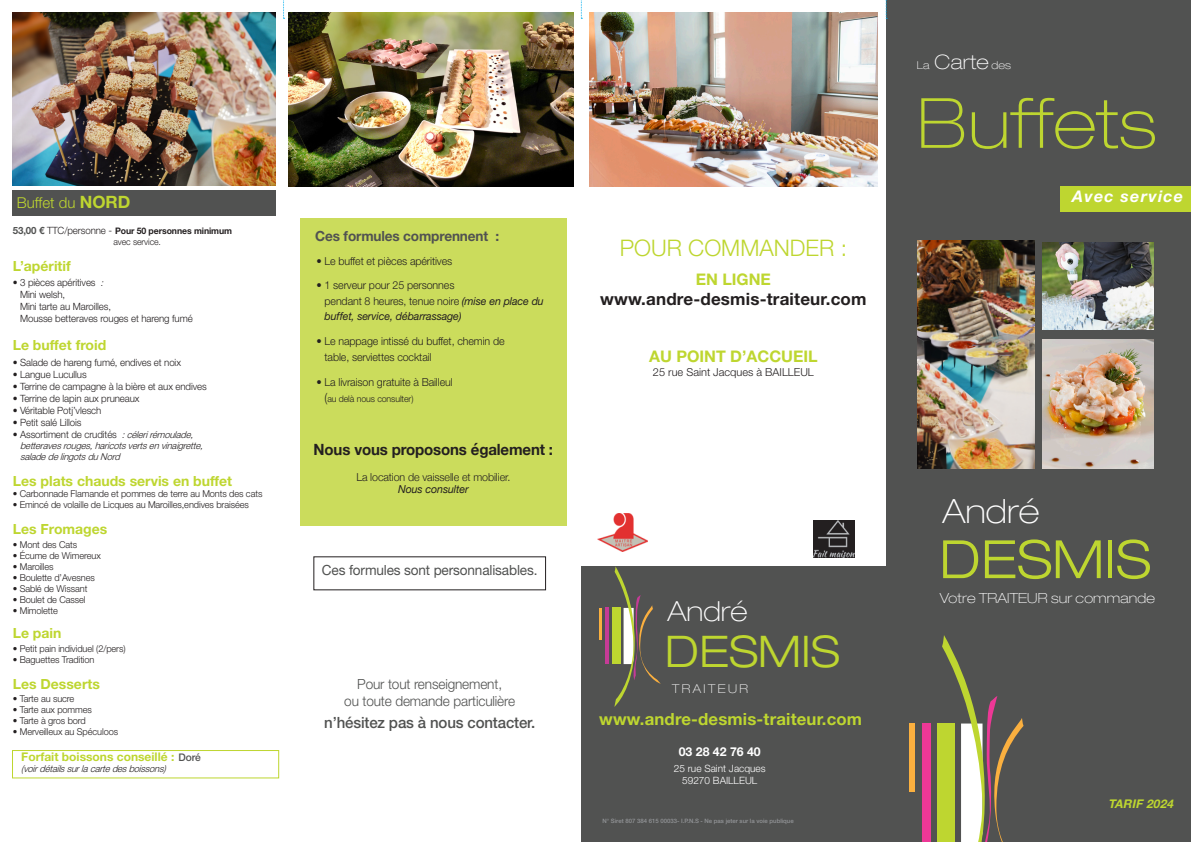
<style>
.page{position:relative;width:1191px;height:842px;background:#fff}
.page>*{position:absolute;margin:0;border:0;box-sizing:border-box;transform-origin:0 0}
.t1{font:100 expanded 69.4px "Helvetica Neue LT Std";letter-spacing:.01em;color:#bed630}
.t2{font:300 expanded 52.8px "Helvetica Neue LT Std";color:#bed630}
.t3{font:300 expanded 43.7px "Helvetica Neue LT Std";color:#bed630}
.t4{font:100 expanded 33.6px "Helvetica Neue LT Std";color:#fff}
.t5{font:100 expanded 27.7px "Helvetica Neue LT Std";color:#fff}
.t6{font:300 22.8px "Helvetica Neue LT Std";color:#bed630}
.t7{font:700 17px "Helvetica Neue LT Std";letter-spacing:.01em;color:#231f20}
.t8{font:700 16.8px "Helvetica Neue LT Std";letter-spacing:.01em;color:#bed630}
.t9{font:italic 700 16.1px "Helvetica Neue LT Std";letter-spacing:.08em;color:#fff}
.t10{font:700 16px "Helvetica Neue LT Std";color:#bed630}
.t11{font:500 15.5px "Helvetica Neue LT Std";letter-spacing:-.01em;color:#515251}
.t12{font:700 15.5px "Helvetica Neue";letter-spacing:-.01em;color:#231f20}
.t13{font:300 15px "Helvetica Neue LT Std";color:#bed630}
.t14{font:700 14px "Helvetica Neue LT Std";color:#bed630}
.t15{font:300 14px "Helvetica Neue LT Std";letter-spacing:-.01em;color:#515251}
.t16{font:14px "Helvetica Neue LT Std";letter-spacing:-.01em;color:#515251}
.t17{font:100 expanded 14px "Helvetica Neue LT Std";letter-spacing:.01em;color:#fff}
.t18{font:700 14px "Helvetica Neue LT Std";letter-spacing:-.01em;color:#515251}
.t19{font:700 12.3px "Helvetica Neue LT Std";color:#fff}
.t20{font:100 expanded 12.2px "Helvetica Neue LT Std";letter-spacing:.2em;color:#fff}
.t21{font:700 12px "Helvetica Neue LT Std";color:#bed630}
.t22{font:italic 700 12px "Helvetica Neue LT Std";color:#bed630}
.t23{font:300 11px/15.9px "Helvetica Neue LT Std";letter-spacing:-.01em;color:#231f20}
.t24{font:300 11px "Helvetica Neue";letter-spacing:-.01em;color:#231f20}
.t25{font:italic 11px "Helvetica Neue";letter-spacing:-.01em;color:#231f20}
.t26{font:100 expanded 10.9px "Helvetica Neue LT Std";color:#fff}
.t27{font:300 10.1px "Helvetica Neue LT Std";color:#fff}
.t28{font:300 10px/12px "Helvetica Neue LT Std";letter-spacing:-.01em;color:#231f20}
.t29{font:300 9.5px "Helvetica Neue LT Std";letter-spacing:-.01em;color:#231f20}
.t30{font:italic 300 9.5px/11px "Helvetica Neue LT Std";color:#231f20}
.t31{font:300 9.1px "Helvetica Neue LT Std";letter-spacing:-.01em;color:#231f20}
.t32{font:700 9px "Helvetica Neue LT Std";letter-spacing:-.01em;color:#231f20}
.t33{font:300 9px "Helvetica Neue LT Std";letter-spacing:-.01em;color:#231f20}
.t34{font:500 6px "Helvetica Neue LT Std";color:#939598}
.s1{font-weight:700;font-size:17px}
.s2{font-size:10px;color:#515251}
.s3{font-weight:300;font-size:10px}
.s4{font-weight:300;font-size:10.5px}
.s5{font-style:italic;font-size:9.5px}
.s6{font-weight:500;font-size:10.5px;color:#515251}
.s7{font-weight:400;font-style:italic}
.s8{font-size:12.5px}
.s9{font-size:20px}
</style>
<div class="page">
<div style="left:886px;top:0;width:304px;height:842px;background:#515251"></div>
<div style="left:909px;top:723px;width:5px;height:69px;background:#fbb03f"></div>
<div style="left:937px;top:723px;width:18px;height:119px;background:#bed630"></div>
<div style="left:922px;top:723px;width:8px;height:119px;background:#ed3896"></div>
<svg style="left:942px;top:635px;width:82px;height:207px"></svg>
<div style="left:12px;top:191px;width:264px;height:25px;background:#515251"></div>
<div style="left:581px;top:566px;width:305px;height:276px;background:#515251"></div>
<hr style="left:599px;top:608px;width:2px;height:32px;background:#fbb03f">
<div style="left:612px;top:608px;width:8px;height:56px;background:#bed630"></div>
<hr style="left:605px;top:608px;width:4px;height:56px;background:#c53b96">
<svg style="left:614px;top:566px;width:46px;height:141px"></svg>
<img style="left:813px;top:521px;width:41px;height:36px">
<div style="left:1060px;top:186px;width:131px;height:25px;background:#bed630"></div>
<div style="left:300px;top:218px;width:267px;height:308px;background:#cbdc5c"></div>
<div style="left:12px;top:750px;width:267px;height:28px;border:1px solid #bed630"></div>
<img style="left:917px;top:241px;width:118px;height:227px">
<img style="left:12px;top:13px;width:264px;height:173px">
<img style="left:597px;top:514px;width:51px;height:37px">
<img style="left:589px;top:13px;width:288px;height:173px">
<img style="left:289px;top:13px;width:284px;height:173px">
<img style="left:1042px;top:243px;width:111px;height:86px">
<img style="left:1042px;top:339px;width:111px;height:129px">
<svg style="left:283px;top:0;width:1px;height:19px"></svg>
<svg style="left:581px;top:0;width:1px;height:19px"></svg>
<svg style="left:886px;top:0;width:1px;height:19px"></svg>
<p class="t13" style="left:17px;top:193px;width:115px">Buffet du <span class="s1">NORD</span></p>
<p class="t32" style="left:13px;top:225px;width:221px"><span class="s2">53,00 €</span> <span class="s3">TTC/personne</span> <span class="s4">-</span> Pour 50 personnes minimum</p>
<p class="t33" style="left:113px;top:236px;width:49px">avec service.</p>
<p class="t14" style="left:13px;top:257px;width:60px">L’apéritif</p>
<p class="t28" style="left:20px;top:276px;width:174px;text-indent:-7px">• 3 pièces apéritives <span class="s5">:<br></span>Mini welsh,<br>Mini tarte au Maroilles,<br>Mousse betteraves rouges et hareng fumé</p>
<p class="t14" style="left:13px;top:337px;width:95px">Le buffet froid</p>
<p class="t28" style="left:13px;top:356px;width:170px">• Salade de hareng fumé, endives et noix</p>
<p class="t28" style="left:13px;top:368px;width:75px">• Langue Lucullus</p>
<p class="t28" style="left:13px;top:380px;width:195px">• Terrine de campagne à la bière et aux endives</p>
<p class="t28" style="left:13px;top:392px;width:128px">• Terrine de lapin aux pruneaux</p>
<p class="t28" style="left:13px;top:404px;width:90px">• Véritable Potj’vlesch</p>
<p class="t28" style="left:13px;top:416px;width:70px">• Petit salé Lillois</p>
<p class="t28" style="left:13px;top:428px;width:185px">• Assortiment de crudités <span class="s5">:célerirémoulade,</span></p>
<p class="t30" style="left:20px;top:440px;width:187px">betteravesrouges,haricotsvertsenvinaigrette, saladedelingotsduNord</p>
<p class="t14" style="left:13px;top:473px;width:221px">Les plats chauds servis en buffet</p>
<p class="t29" style="left:13px;top:488px;width:251px">• Carbonnade Flamande et pommes de terre au Monts des cats</p>
<p class="t29" style="left:13px;top:499px;width:237px">• Emincé de volaille de Licques au Maroilles,endives braisées</p>
<p class="t14" style="left:13px;top:521px;width:96px">Les Fromages</p>
<p class="t29" style="left:13px;top:539px;width:66px">• Mont des Cats</p>
<p class="t29" style="left:13px;top:550px;width:90px">• Écume de Wimereux</p>
<p class="t29" style="left:13px;top:561px;width:42px">• Maroilles</p>
<p class="t29" style="left:13px;top:572px;width:84px">• Boulette d’Avesnes</p>
<p class="t29" style="left:13px;top:583px;width:76px">• Sablé de Wissant</p>
<p class="t29" style="left:13px;top:594px;width:74px">• Boulet de Cassel</p>
<p class="t29" style="left:13px;top:605px;width:47px">• Mimolette</p>
<p class="t14" style="left:13px;top:624px;width:50px">Le pain</p>
<p class="t29" style="left:13px;top:642px;width:114px">• Petit pain individuel (2/pers)</p>
<p class="t29" style="left:13px;top:653px;width:83px">• Baguettes Tradition</p>
<p class="t14" style="left:13px;top:675px;width:89px">Les Desserts</p>
<p class="t29" style="left:13px;top:693px;width:63px">• Tarte au sucre</p>
<p class="t29" style="left:13px;top:704px;width:81px">• Tarte aux pommes</p>
<p class="t29" style="left:13px;top:715px;width:75px">• Tarte à gros bord</p>
<p class="t29" style="left:13px;top:726px;width:107px">• Merveilleux au Spéculoos</p>
<p class="t21" style="left:21px;top:750px;width:181px">Forfait boissons conseillé : <span class="s6">Doré</span></p>
<p class="t30" style="left:21px;top:763px;width:147px">(voirdétailssurlacartedesboissons)</p>
<p class="t18" style="left:315px;top:227px;width:185px">Ces formules comprennent :</p>
<p class="t23" style="left:316px;top:253px;width:137px">• Le buffet et pièces apéritives</p>
<p class="t23" style="left:324px;top:277px;width:221px;text-indent:-8px">• 1 serveur pour 25 personnes<br>pendant 8 heures, tenue noire <span class="s7">(mise en place du buffet, service, débarrassage)</span></p>
<p class="t23" style="left:324px;top:333px;width:181px;text-indent:-8px">• Le nappage intissé du buffet, chemin de table, serviettes cocktail</p>
<p class="t23" style="left:316px;top:374px;width:138px">• La livraison gratuite à Bailleul</p>
<p class="t31" style="left:324px;top:393px;width:90px"><span class="s8">(</span>au delà nous consulter)</p>
<p class="t12" style="left:314px;top:437px;width:241px">Nous vous proposons également :</p>
<p class="t24" style="left:356px;top:468px;width:155px">La location de vaisselle et mobilier.</p>
<p class="t25" style="left:398px;top:481px;width:72px">Nous consulter</p>
<p class="t16" style="left:322px;top:562px;width:217px">Ces formules sont personnalisables.</p>
<p class="t15" style="left:357px;top:676px;width:146px">Pour tout renseignement,</p>
<p class="t15" style="left:344px;top:692px;width:172px">ou toute demande particulière</p>
<p class="t11" style="left:324px;top:713px;width:212px">n’hésitez pas à nous contacter.</p>
<p class="t6" style="left:619px;top:234px;width:229px">POUR COMMANDER :</p>
<p class="t10" style="left:695px;top:269px;width:77px">EN LIGNE</p>
<p class="t7" style="left:600px;top:289px;width:268px">www.andre-desmis-traiteur.com</p>
<p class="t10" style="left:649px;top:347px;width:170px">AU POINT D’ACCUEIL</p>
<p class="t23" style="left:653px;top:364px;width:162px">25 rue Saint Jacques à BAILLEUL</p>
<p class="t5" style="left:667px;top:595px;width:82px">André</p>
<p class="t3" style="left:665px;top:625px;width:176px">DESMIS</p>
<p class="t20" style="left:672px;top:681px;width:78px">TRAITEUR</p>
<p class="t8" style="left:599px;top:708px;width:264px">www.andre-desmis-traiteur.com</p>
<p class="t19" style="left:678px;top:744px;width:83px">03 28 42 76 40</p>
<p class="t27" style="left:674px;top:762px;width:93px">25 rue Saint Jacques</p>
<p class="t27" style="left:682px;top:774px;width:77px">59270 BAILLEUL</p>
<p class="t34" style="left:602px;top:817px;width:193px">N° Siret 807 384 615 00033- I.P.N.S - Ne pas jeter sur la voie publique</p>
<p class="t26" style="left:916px;top:58px;width:96px">La <span class="s9">Carte</span> des</p>
<p class="t1" style="left:917px;top:82px;width:241px">Buffets</p>
<p class="t9" style="left:1072px;top:186px;width:112px">Avec service</p>
<p class="t4" style="left:942px;top:491px;width:98px">André</p>
<p class="t2" style="left:939px;top:528px;width:213px">DESMIS</p>
<p class="t17" style="left:939px;top:590px;width:217px">Votre TRAITEUR sur commande</p>
<p class="t22" style="left:1108px;top:796px;width:70px">TARIF 2024</p>
</div>
